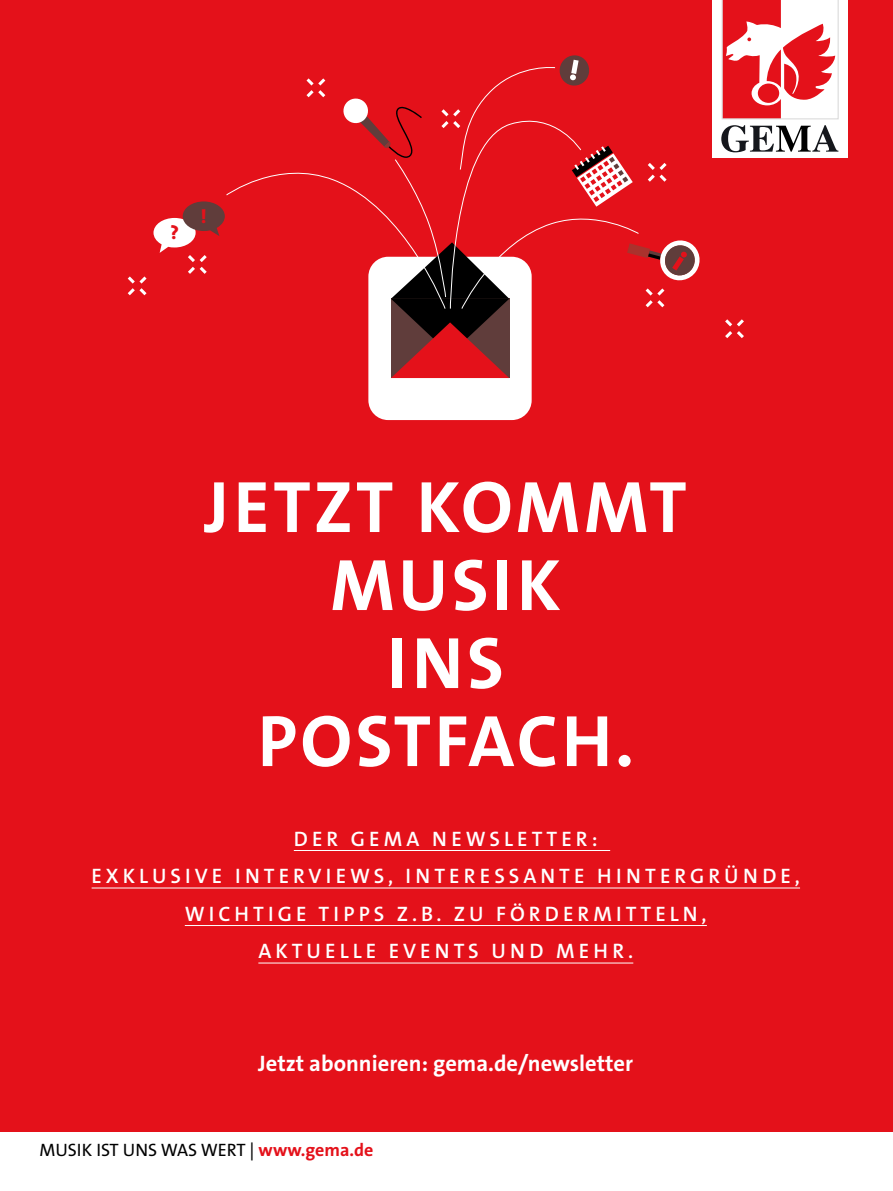
<style>
.page{position:relative;width:893px;height:1191px;background:#fff}
.page>*{position:absolute;margin:0;border:0;box-sizing:border-box;transform-origin:0 0}
.t1{font:700 73.5px/78px "The Sans Os F";letter-spacing:.045em;color:#fff;text-align:center}
.t2{font:700 22.5px "The Sans Os F";color:#fff}
.t3{font:600 21px/37.5px "The Sans Os F";letter-spacing:.195em;color:#fff;text-align:center}
.t4{font:800 19.35px "The Sans Os F";color:#e4111a}
.t5{font:18px "The Sans Os F";color:#000}
.s1{font-weight:700;color:#e4111a}
</style>
<div class="page">
<div style="left:0;top:0;width:893px;height:1131px;background:#e4111a"></div>
<hr style="left:294px;top:850px;width:316px;height:1px;background:#fff">
<hr style="left:92px;top:887px;width:708px;height:1px;background:#fff">
<hr style="left:185px;top:925px;width:522px;height:1px;background:#fff">
<hr style="left:258px;top:962px;width:375px;height:1px;background:#fff">
<div style="left:368px;top:257px;width:164px;height:163px;background:#fff;border-radius:20px"></div>
<svg style="left:725px;top:319px;width:19px;height:19px"></svg>
<svg style="left:127px;top:55px;width:573px;height:323px"></svg>
<div style="left:712px;top:0;width:136px;height:157px;background:#fff"></div>
<svg style="left:721px;top:125px;width:117px;height:27px"></svg>
<svg style="left:722px;top:0;width:116px;height:119px"></svg>
<p class="t4" style="left:170px;top:220px;width:10px">?</p>
<p class="t4" style="left:201px;top:204px;width:8px">!</p>
<h1 class="t1" style="left:204px;top:469px;width:484px">JETZT KOMMT<br>MUSIK<br>INS<br>POSTFACH.</h1>
<p class="t3" style="left:92px;top:820px;width:710px">DER GEMA NEWSLETTER:<br>EXKLUSIVE INTERVIEWS, INTERESSANTE HINTERGRÜNDE, WICHTIGE TIPPS Z.B. ZU FÖRDERMITTELN,<br>AKTUELLE EVENTS UND MEHR.</p>
<p class="t2" style="left:258px;top:1048px;width:376px">Jetzt abonnieren: gema.de/newsletter</p>
<p class="t5" style="left:39px;top:1138px;width:335px">MUSIK IST UNS WAS WERT | <span class="s1">www.gema.de</span></p>
</div>
